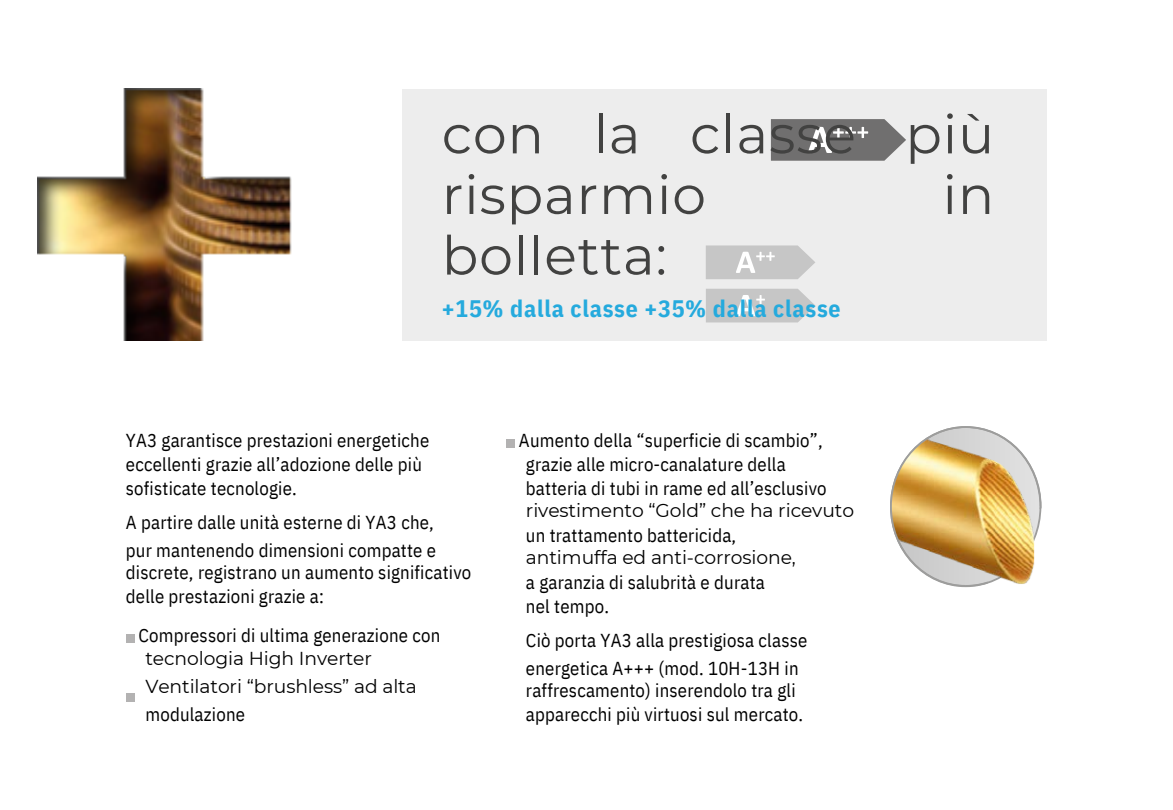
<style>
.page{position:relative;width:1173px;height:810px;background:#fff}
.page>*{position:absolute;margin:0;border:0;box-sizing:border-box;transform-origin:0 0}
.t1{font:53.9px/60.6px "Montserrat";letter-spacing:.015em;color:#424241}
.t2{font:700 23.8px "IBM Plex Sans Cond";letter-spacing:.03em;color:#25aadd}
.t3{font:18.7px/23.6px "IBM Plex Sans Cond";letter-spacing:.01em;color:#000}
.t4{font:18.7px "Montserrat";letter-spacing:-.005em;color:#000}
</style>
<div class="page">
<img style="left:38px;top:89px;width:254px;height:252px">
<div style="left:126px;top:634px;width:8px;height:8px;background:#b3b2b2"></div>
<div style="left:126px;top:693px;width:8px;height:8px;background:#b3b2b2"></div>
<div style="left:506px;top:439px;width:9px;height:8px;background:#b3b2b2"></div>
<div style="left:402px;top:89px;width:645px;height:252px;background:#ededed"></div>
<svg style="left:706px;top:245px;width:109px;height:34px;background:#cdcdcd"></svg>
<svg style="left:706px;top:289px;width:109px;height:33px;background:#ccc"></svg>
<svg style="left:771px;top:119px;width:135px;height:42px;background:#858585"></svg>
<svg style="left:890px;top:426px;width:152px;height:161px"></svg>
<p class="t1" style="left:442px;top:104px;width:554px">con la classe più risparmio</p>
<p class="t1" style="left:943px;top:164px;width:53px">in</p>
<p class="t1" style="left:442px;top:225px;width:227px">bolletta:</p>
<p class="t2" style="left:442px;top:293px;width:400px">+15% dalla classe +35% dalla classe</p>
<h1 class="t3" style="left:126px;top:429px;width:305px">YA3 garantisce prestazioni energetiche eccellenti grazie all’adozione delle più sofisticate tecnologie.</h1>
<p class="t3" style="left:126px;top:510px;width:310px">A partire dalle unità esterne di YA3 che,</p>
<p class="t3" style="left:126px;top:538px;width:312px">pur mantenendo dimensioni compatte e</p>
<p class="t3" style="left:126px;top:560px;width:347px">discrete, registrano un aumento significativo</p>
<p class="t3" style="left:126px;top:584px;width:200px">delle prestazioni grazie a:</p>
<p class="t3" style="left:138px;top:623px;width:304px">Compressori di ultima generazione con</p>
<p class="t4" style="left:145px;top:647px;width:228px">tecnologia High Inverter</p>
<p class="t4" style="left:145px;top:675px;width:273px">Ventilatori “brushless” ad alta</p>
<p class="t3" style="left:145px;top:702px;width:101px">modulazione</p>
<p class="t3" style="left:519px;top:429px;width:305px">Aumento della “superficie di scambio”,</p>
<p class="t3" style="left:526px;top:452px;width:302px">grazie alle micro-canalature della batteria di tubi in rame ed all’esclusivo</p>
<p class="t4" style="left:526px;top:499px;width:330px">rivestimento “Gold” che ha ricevuto</p>
<p class="t3" style="left:526px;top:523px;width:212px">un trattamento battericida,</p>
<p class="t4" style="left:526px;top:546px;width:271px">antimuffa ed anti-corrosione,</p>
<p class="t3" style="left:526px;top:571px;width:240px">a garanzia di salubrità e durata nel tempo.</p>
<p class="t3" style="left:526px;top:628px;width:283px">Ciò porta YA3 alla prestigiosa classe</p>
<p class="t3" style="left:526px;top:656px;width:274px">energetica A+++ (mod. 10H-13H in</p>
<p class="t3" style="left:526px;top:679px;width:271px">raffrescamento) inserendolo tra gli</p>
<p class="t3" style="left:526px;top:702px;width:279px">apparecchi più virtuosi sul mercato.</p>
</div>
